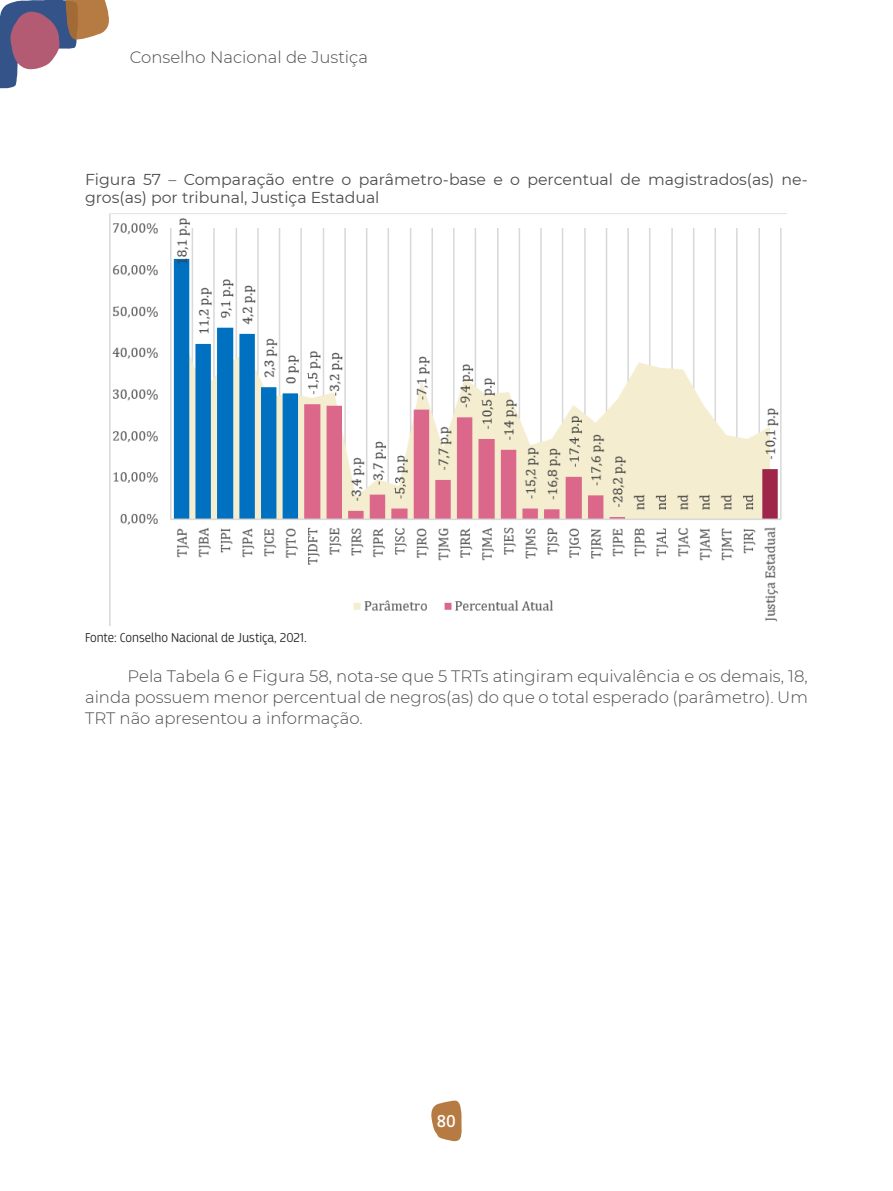
<style>
.page{position:relative;width:893px;height:1191px;background:#fff}
.page>*{position:absolute;margin:0;border:0;box-sizing:border-box;transform-origin:0 0}
.t1{font:18px "Breakers";color:#fff}
.TEXTO{font:300 16.5px/21px "Montserrat";color:#4b4c4d;text-align:justify}
.Figuras{font:15.75px/18px "Montserrat";color:#4b4c4d}
.Notas_de_rodape{font:300 13.5px "Breakers";color:#231f20}
</style>
<div class="page">
<svg style="left:431px;top:1100px;width:31px;height:41px"></svg>
<svg style="left:0;top:0;width:109px;height:88px"></svg>
<img style="left:109px;top:213px;width:678px;height:412px">
<p class="TEXTO" style="left:130px;top:46px;width:240px">Conselho Nacional de Justiça</p>
<p class="Figuras" style="left:85px;top:170px;width:724px">Figura 57 – Comparação entre o parâmetro-base e o percentual de magistrados(as) ne&shy;gros(as) por tribunal, Justiça Estadual</p>
<p class="Notas_de_rodape" style="left:85px;top:629px;width:223px">Fonte: Conselho Nacional de Justiça, 2021.</p>
<p class="TEXTO" style="left:85px;top:665px;width:724px;text-indent:43px">Pela Tabela 6 e Figura 58, nota-se que 5 TRTs atingiram equivalência e os demais, 18, ainda possuem menor percentual de negros(as) do que o total esperado (parâmetro). Um TRT não apresentou a informação.</p>
<p class="t1" style="left:437px;top:1110px;width:21px">80</p>
</div>
